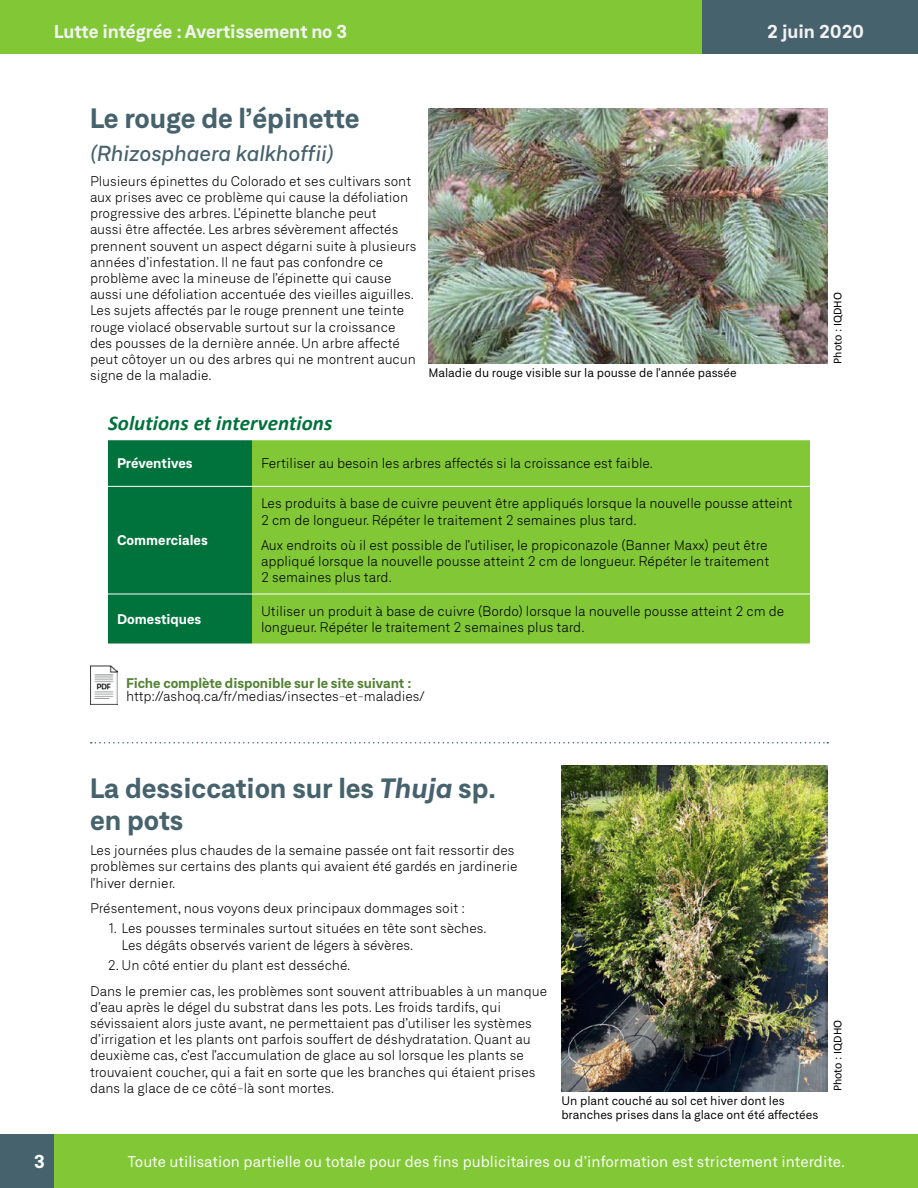
<style>
.page{position:relative;width:918px;height:1188px;background:#fff}
.page>*{position:absolute;margin:0;border:0;box-sizing:border-box;transform-origin:0 0}
.t1{font:700 27px/32.4px "Neufile Grotesk";color:#46626d}
.t2{font:italic 500 21px "Neufile Grotesk";color:#46626d}
.t3{font:italic 700 21px "Calibri";letter-spacing:.005em;color:#00723c}
.t4{font:700 18px "Neufile Grotesk";color:#f2f2f3}
.t5{font:700 18px "Neufile Grotesk";color:#fff}
.t6{font:15px "Neufile Grotesk";letter-spacing:.005em;color:#fff}
.t7{font:300 13.5px/16.2px "Neufile Grotesk";color:#000}
.t8{font:700 13.5px "Neufile Grotesk";letter-spacing:-.005em;color:#548235}
.t9{font:700 13.5px "Neufile Grotesk";letter-spacing:.005em;color:#fff}
.t10{font:12px/14.4px "Neufile Grotesk";color:#000}
.t11{font:12px "Calibri";color:#000}
.s1{font-style:italic}
</style>
<div class="page">
<div style="left:0;top:1134px;width:918px;height:54px;background:#82c836"></div>
<div style="left:0;top:1134px;width:54px;height:54px;background:#46626d"></div>
<div style="left:0;top:0;width:735px;height:54px;background:#82c836"></div>
<svg style="left:91px;top:742px;width:737px;height:2px"></svg>
<div style="left:108px;top:440px;width:144px;height:204px;background:#00723c"></div>
<div style="left:252px;top:440px;width:558px;height:204px;background:#82c836"></div>
<hr style="left:108px;top:486px;width:144px;height:1px;background:#fff">
<hr style="left:252px;top:486px;width:558px;height:1px;background:#fff">
<hr style="left:108px;top:594px;width:144px;height:1px;background:#fff">
<hr style="left:252px;top:594px;width:558px;height:1px;background:#fff">
<img style="left:90px;top:665px;width:28px;height:40px">
<img style="left:561px;top:766px;width:267px;height:325px">
<img style="left:428px;top:108px;width:400px;height:256px">
<div style="left:702px;top:0;width:216px;height:54px;background:#46626d"></div>
<h3 class="t4" style="left:54px;top:20px;width:295px">Lutte intégrée : Avertissement no 3</h3>
<h3 class="t4" style="left:767px;top:20px;width:99px">2 juin 2020</h3>
<h1 class="t1" style="left:90px;top:102px;width:271px">Le rouge de l’épinette</h1>
<h2 class="t2" style="left:90px;top:140px;width:245px">(Rhizosphaera kalkhoffii)</h2>
<p class="t7" style="left:90px;top:173px;width:328px">Plusieurs épinettes du Colorado et ses cultivars sont aux prises avec ce problème qui cause la défoliation progressive des arbres. L’épinette blanche peut<br>aussi être affectée. Les arbres sévèrement affectés prennent souvent un aspect dégarni suite à plusieurs années d’infestation. Il ne faut pas confondre ce problème avec la mineuse de l’épinette qui cause aussi une défoliation accentuée des vieilles aiguilles.<br>Les sujets affectés par le rouge prennent une teinte rouge violacé observable surtout sur la croissance des pousses de la dernière année. Un arbre affecté peut côtoyer un ou des arbres qui ne montrent aucun signe de la maladie.</p>
<h2 class="t3" style="left:108px;top:409px;width:226px">Solutions et interventions</h2>
<p class="t9" style="left:117px;top:455px;width:77px">Préventives</p>
<p class="t7" style="left:261px;top:455px;width:394px">Fertiliser au besoin les arbres affectés si la croissance est faible.</p>
<p class="t10" style="left:428px;top:366px;width:310px">Maladie du rouge visible sur la pousse de l’année passée</p>
<p class="t9" style="left:117px;top:531px;width:92px">Commerciales</p>
<p class="t7" style="left:261px;top:495px;width:533px">Les produits à base de cuivre peuvent être appliqués lorsque la nouvelle pousse atteint<br>2 cm de longueur. Répéter le traitement 2 semaines plus tard.</p>
<p class="t7" style="left:261px;top:537px;width:510px;text-align:justify">Aux endroits où il est possible de l’utiliser, le propiconazole (Banner Maxx) peut être appliqué lorsque la nouvelle pousse atteint 2 cm de longueur. Répéter le traitement 2 semaines plus tard.</p>
<p class="t9" style="left:117px;top:610px;width:86px">Domestiques</p>
<p class="t7" style="left:261px;top:603px;width:525px">Utiliser un produit à base de cuivre (Bordo) lorsque la nouvelle pousse atteint 2 cm de longueur. Répéter le traitement 2 semaines plus tard.</p>
<p class="t8" style="left:126px;top:674px;width:287px">Fiche complète disponible sur le site suivant :</p>
<p class="t7" style="left:126px;top:688px;width:300px">http://ashoq.ca/fr/medias/insectes-et-maladies/</p>
<p class="t11" style="left:829px;top:364px;width:73px;rotate:-90deg">Photo : IQDHO</p>
<h1 class="t1" style="left:90px;top:771px;width:408px">La dessiccation sur les <span class="s1">Thuja</span> sp. en pots</h1>
<p class="t7" style="left:90px;top:842px;width:429px">Les journées plus chaudes de la semaine passée ont fait ressortir des problèmes sur certains des plants qui avaient été gardés en jardinerie l’hiver dernier.</p>
<p class="t7" style="left:90px;top:900px;width:377px">Présentement, nous voyons deux principaux dommages soit :</p>
<p class="t7" style="left:121px;top:920px;width:367px;text-indent:-14px">1. Les pousses terminales surtout situées en tête sont sèches.<br>Les dégâts observés varient de légers à sévères.</p>
<p class="t7" style="left:90px;top:953px;width:459px;line-height:25.2px;text-indent:18px">2. Un côté entier du plant est desséché.<br>Dans le premier cas, les problèmes sont souvent attribuables à un manque</p>
<p class="t7" style="left:90px;top:999px;width:447px">d’eau après le dégel du substrat dans les pots. Les froids tardifs, qui sévissaient alors juste avant, ne permettaient pas d’utiliser les systèmes d’irrigation et les plants ont parfois souffert de déshydratation. Quant au deuxième cas, c’est l’accumulation de glace au sol lorsque les plants se trouvaient coucher, qui a fait en sorte que les branches qui étaient prises dans la glace de ce côté-là sont mortes.</p>
<p class="t10" style="left:561px;top:1093px;width:259px">Un plant couché au sol cet hiver dont les branches prises dans la glace ont été affectées</p>
<p class="t11" style="left:829px;top:1091px;width:73px;rotate:-90deg">Photo : IQDHO</p>
<h3 class="t5" style="left:34px;top:1149px;width:12px">3</h3>
<p class="t6" style="left:128px;top:1152px;width:718px">Toute utilisation partielle ou totale pour des fins publicitaires ou d’information est strictement interdite.</p>
</div>
